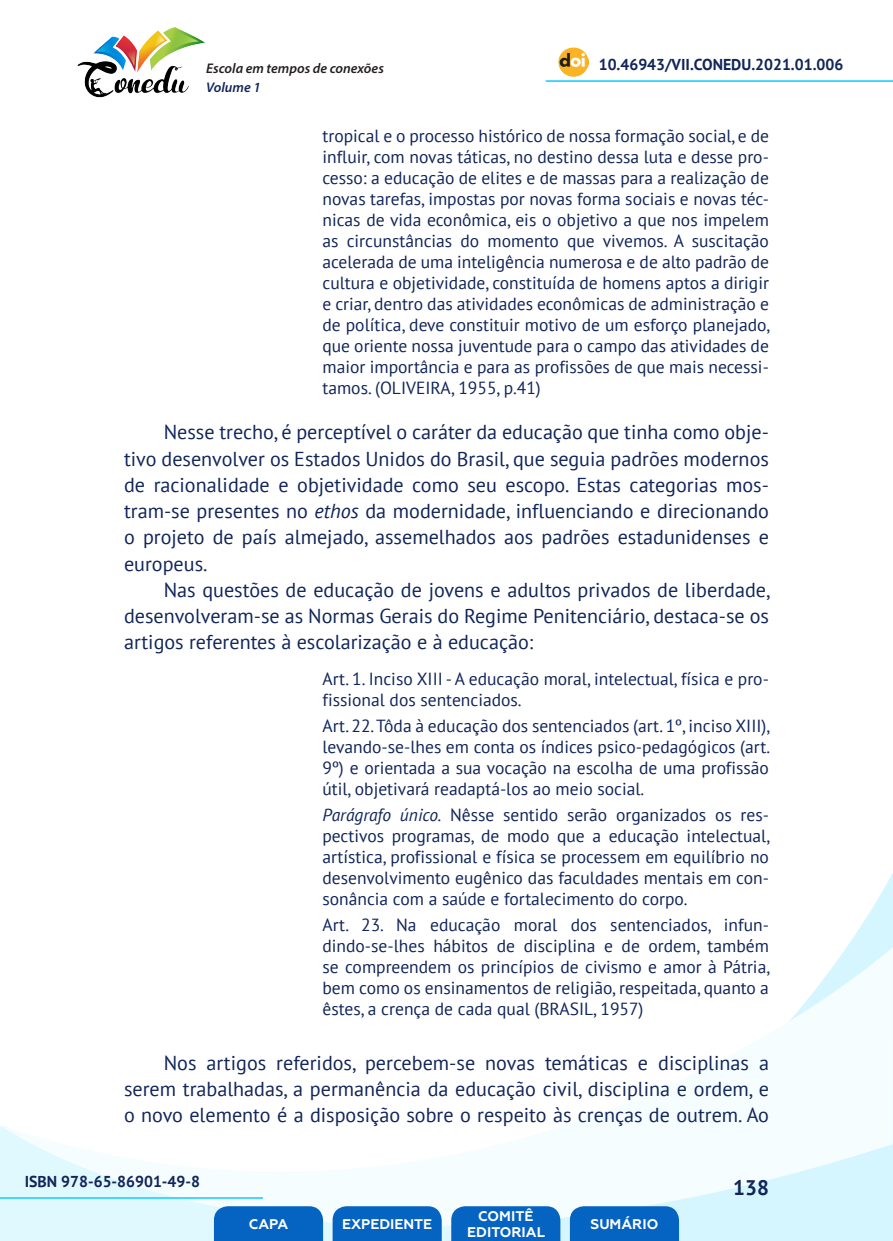
<style>
.page{position:relative;width:893px;height:1241px;background:#fff}
.page>*{position:absolute;margin:0;border:0;box-sizing:border-box;transform-origin:0 0}
.t1{font:700 21px "PT Sans";color:#112558}
._8_CORPO{font:20.12px/26.2px "PT Sans";color:#112558;text-align:justify}
._12_CITACAO{font:17.5px/21px "PT Sans";color:#112558;text-align:justify}
.t2{font:700 15.75px "PT Sans";color:#112558}
.t3{font:700 14px/16.8px "Geometria";color:#fff;text-align:center}
.t4{font:italic 600 14px "Myriad Pro";color:#231f20}
.t5{font:italic 600 14px "Myriad Pro";color:#112558}
.s1{font-style:italic}
</style>
<div class="page">
<svg style="left:848px;top:873px;width:45px;height:73px"></svg>
<svg style="left:0;top:946px;width:893px;height:294px"></svg>
<hr style="left:0;top:1196px;width:263px;height:2px;background:#2dd4fe">
<hr style="left:546px;top:80px;width:347px;height:2px;background:#2dd4fe">
<img style="left:559px;top:47px;width:30px;height:30px">
<img style="left:77px;top:27px;width:128px;height:71px">
<svg style="left:214px;top:1205px;width:109px;height:35px;background:#126bc4"></svg>
<svg style="left:333px;top:1205px;width:109px;height:35px;background:#126bc4"></svg>
<svg style="left:451px;top:1205px;width:109px;height:35px;background:#126bc4"></svg>
<svg style="left:570px;top:1205px;width:109px;height:35px;background:#116bc4"></svg>
<p class="t4" style="left:206px;top:59px;width:179px">Escola em tempos de conexões</p>
<p class="t2" style="left:599px;top:54px;width:246px">10.46943/VII.CONEDU.2021.01.006</p>
<p class="t5" style="left:206px;top:78px;width:56px">Volume 1</p>
<p class="_12_CITACAO" style="left:322px;top:125px;width:449px">tropical e o processo histórico de nossa formação social, e de influir, com novas táticas, no destino dessa luta e desse pro&shy;cesso: a educação de elites e de massas para a realização de novas tarefas, impostas por novas forma sociais e novas téc&shy;nicas de vida econômica, eis o objetivo a que nos impelem as circunstâncias do momento que vivemos. A suscitação acelerada de uma inteligência numerosa e de alto padrão de cultura e objetividade, constituída de homens aptos a dirigir e criar, dentro das atividades econômicas de administração e de política, deve constituir motivo de um esforço planejado, que oriente nossa juventude para o campo das atividades de maior importância e para as profissões de que mais necessi&shy;tamos. (OLIVEIRA, 1955, p.41)</p>
<p class="_8_CORPO" style="left:124px;top:418px;width:646px;text-indent:40px">Nesse trecho, é perceptível o caráter da educação que tinha como obje&shy;tivo desenvolver os Estados Unidos do Brasil, que seguia padrões modernos de racionalidade e objetividade como seu escopo. Estas categorias mos&shy;tram-se presentes no <span class="s1">ethos</span> da modernidade, influenciando e direcionando o projeto de país almejado, assemelhados aos padrões estadunidenses e europeus.</p>
<p class="_8_CORPO" style="left:124px;top:576px;width:648px;text-indent:40px">Nas questões de educação de jovens e adultos privados de liberdade, desenvolveram-se as Normas Gerais do Regime Penitenciário, destaca-se os artigos referentes à escolarização e à educação:</p>
<p class="_12_CITACAO" style="left:322px;top:668px;width:448px">Art. 1. Inciso XIII - A educação moral, intelectual, física e pro&shy;fissional dos sentenciados.</p>
<p class="_12_CITACAO" style="left:322px;top:715px;width:449px">Art. 22. Tôda à educação dos sentenciados (art. 1º, inciso XIII), levando-se-lhes em conta os índices psico-pedagógicos (art.<br>9º) e orientada a sua vocação na escolha de uma profissão útil, objetivará readaptá-los ao meio social.</p>
<p class="_12_CITACAO" style="left:322px;top:804px;width:449px"><span class="s1">Parágrafo único.</span> Nêsse sentido serão organizados os res&shy;pectivos programas, de modo que a educação intelectual, artística, profissional e física se processem em equilíbrio no desenvolvimento eugênico das faculdades mentais em con&shy;sonância com a saúde e fortalecimento do corpo.</p>
<p class="_12_CITACAO" style="left:322px;top:914px;width:449px">Art. 23. Na educação moral dos sentenciados, infun&shy;dindo-se-lhes hábitos de disciplina e de ordem, também se compreendem os princípios de civismo e amor à Pátria, bem como os ensinamentos de religião, respeitada, quanto a êstes, a crença de cada qual (BRASIL, 1957)</p>
<p class="_8_CORPO" style="left:124px;top:1048px;width:646px;text-indent:40px">Nos artigos referidos, percebem-se novas temáticas e disciplinas a serem trabalhadas, a permanência da educação civil, disciplina e ordem, e o novo elemento é a disposição sobre o respeito às crenças de outrem. Ao</p>
<p class="t2" style="left:25px;top:1170px;width:177px">ISBN 978-65-86901-49-8</p>
<p class="t3" style="left:249px;top:1215px;width:41px">CAPA</p>
<p class="t3" style="left:342px;top:1215px;width:92px">EXPEDIENTE</p>
<p class="t3" style="left:467px;top:1207px;width:79px">COMITÊ<br>EDITORIAL</p>
<p class="t3" style="left:590px;top:1215px;width:69px">SUMÁRIO</p>
<p class="t1" style="left:733px;top:1173px;width:37px">138</p>
</div>
